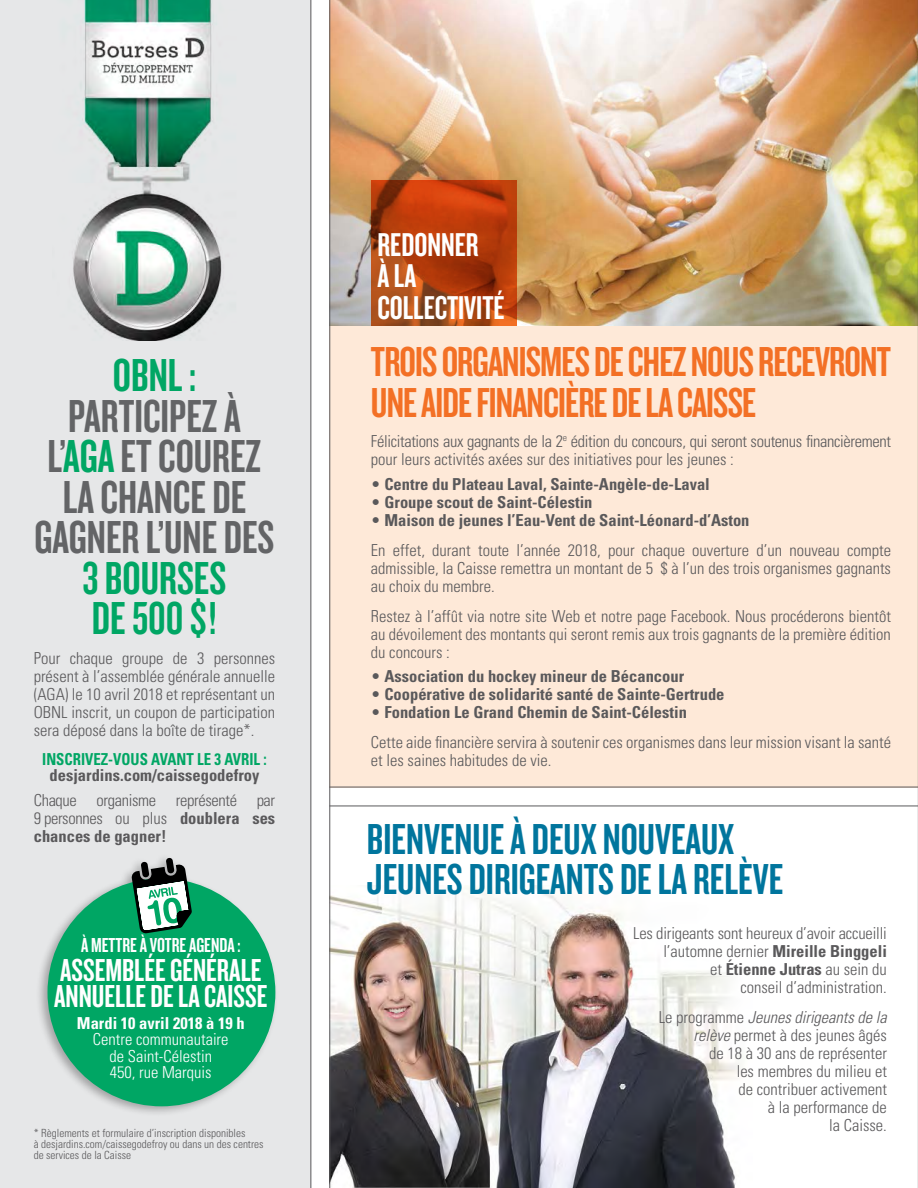
<style>
.page{position:relative;width:918px;height:1188px;background:#fff}
.page>*{position:absolute;margin:0;border:0;box-sizing:border-box;transform-origin:0 0}
.t1{font:48px/40.5px "Knockout HTF48 Featherweight";color:#636466;text-align:center}
.t2{font:48px/40.5px "Knockout HTF48 Featherweight";color:#00a664}
.t3{font:45px/40.5px "Knockout HTF48 Featherweight";color:#00759d}
.t4{font:43.5px/40.5px "Knockout HTF48 Featherweight";letter-spacing:-.02em;color:#f37025}
.t5{font:34.2px/31.2px "Knockout HTF48 Featherweight";letter-spacing:-.005em;color:#fff}
.t6{font:33px/25.5px "Knockout HTF48 Featherweight";color:#fff}
.t7{font:21px "Knockout HTF48 Featherweight";color:#fff}
.t8{font:300 condensed 16.5px/18px "Univers";color:#5a595b}
.t9{font:700 condensed 16.5px "Univers";color:#5a595b}
.t10{font:300 condensed 16.5px/18px "Univers";letter-spacing:-.02em;color:#5a595b}
.t11{font:300 condensed 16.5px/16.5px "Univers";color:#fff;text-align:center}
.t12{font:700 condensed 16.5px "Univers";color:#00a664;scale:.9 1}
.t13{font:700 condensed 16.5px "Univers";color:#fff}
.t14{font:300 condensed 11.25px/11.2px "Univers";color:#5a595b}
.s1{color:#00a664}
.s2{font-weight:700}
.s3{font-weight:300}
.s4{font-style:italic}
</style>
<div class="page">
<div style="left:330px;top:324px;width:588px;height:463px;background:#fee9d8"></div>
<img style="left:330px;top:886px;width:411px;height:302px">
<div style="left:0;top:0;width:311px;height:1188px;background:#e6e7e8"></div>
<hr style="left:310px;top:0;width:1px;height:1188px;background:#5a595b">
<img style="left:73px;top:0;width:149px;height:340px">
<img style="left:330px;top:0;width:587px;height:325px">
<svg style="left:371px;top:180px;width:145px;height:145px;background:#b2400f"></svg>
<hr style="left:329px;top:0;width:1px;height:1188px;background:#5a595b">
<hr style="left:917px;top:0;width:1px;height:1188px;background:#5a595b">
<hr style="left:329px;top:806px;width:589px;height:1px;background:#5a595b">
<hr style="left:329px;top:787px;width:589px;height:1px;background:#5a595b">
<div style="left:35px;top:853px;width:244px;height:265px;background:#000;opacity:.3"></div>
<div style="left:48px;top:878px;width:227px;height:228px;background:#00a664;border-radius:50%"></div>
<svg style="left:131px;top:858px;width:61px;height:76px"></svg>
<h1 class="t2" style="left:113px;top:356px;width:85px">OBNL:</h1>
<h1 class="t1" style="left:35px;top:397px;width:241px">PARTICIPEZ À<br>L’<span class="s1">AGA</span> ET COUREZ<br>LA CHANCE DE<br>GAGNER L’UNE DES</h1>
<h1 class="t2" style="left:83px;top:559px;width:145px">3 BOURSES<br>DE 500 $!</h1>
<p class="t8" style="left:34px;top:649px;width:243px;text-align:justify">Pour chaque groupe de 3 personnes présent à l’assemblée générale annuelle (AGA) le 10 avril 2018 et représentant un OBNL inscrit, un coupon de participation sera déposé dans la boîte de tirage*.</p>
<p class="t12" style="left:42px;top:749px;width:251px">INSCRIVEZ-VOUS AVANT LE 3 AVRIL :</p>
<p class="t9" style="left:50px;top:765px;width:211px">desjardins.com/caissegodefroy</p>
<p class="t8" style="left:34px;top:791px;width:243px;text-align:justify">Chaque organisme représenté par 9 personnes ou plus <span class="s2">doublera ses chances de gagner!</span></p>
<p class="t7" style="left:81px;top:935px;width:161px">À METTRE À VOTRE AGENDA:</p>
<h3 class="t6" style="left:54px;top:958px;width:215px">ASSEMBLÉE GÉNÉRALE<br>ANNUELLE DE LA CAISSE</h3>
<p class="t13" style="left:77px;top:1013px;width:169px">Mardi 10 avril 2018 à 19 h</p>
<p class="t11" style="left:93px;top:1031px;width:137px">Centre communautaire de Saint-Célestin<br>450, rue Marquis</p>
<p class="t14" style="left:34px;top:1127px;width:231px">* Règlements et formulaire d’inscription disponibles<br>à desjardins.com/caissegodefroy ou dans un des centres de services de la Caisse</p>
<h3 class="t5" style="left:378px;top:230px;width:129px">REDONNER<br>À LA<br>COLLECTIVITÉ</h3>
<h3 class="t4" style="left:371px;top:342px;width:521px">TROIS ORGANISMES DE CHEZ NOUS RECEVRONT<br>UNE AIDE FINANCIÈRE DE LA CAISSE</h3>
<p class="t10" style="left:371px;top:432px;width:521px">Félicitations aux gagnants de la 2<sup>e</sup> édition du concours, qui seront soutenus financièrement pour leurs activités axées sur des initiatives pour les jeunes :</p>
<p class="t9" style="left:371px;top:474px;width:340px"><span class="s3">•</span> Centre du Plateau Laval, Sainte-Angèle-de-Laval</p>
<p class="t9" style="left:371px;top:492px;width:223px"><span class="s3">•</span> Groupe scout de Saint-Célestin</p>
<p class="t8" style="left:371px;top:505px;width:522px;line-height:30px">• <span class="s2">Maison de jeunes l’Eau-Vent de Saint-Léonard-d’Aston<br></span>En effet, durant toute l’année 2018, pour chaque ouverture d’un nouveau compte</p>
<p class="t8" style="left:371px;top:559px;width:522px">admissible, la Caisse remettra un montant de 5 $ à l’un des trois organismes gagnants au choix du membre.</p>
<p class="t8" style="left:371px;top:607px;width:522px;text-align:justify">Restez à l’affût via notre site Web et notre page Facebook. Nous procéderons bientôt au dévoilement des montants qui seront remis aux trois gagnants de la première édition du concours :</p>
<p class="t9" style="left:371px;top:666px;width:315px"><span class="s3">•</span> Association du hockey mineur de Bécancour</p>
<p class="t9" style="left:371px;top:684px;width:355px"><span class="s3">•</span> Coopérative de solidarité santé de Sainte-Gertrude</p>
<p class="t8" style="left:371px;top:697px;width:522px;line-height:30px">• <span class="s2">Fondation Le Grand Chemin de Saint-Célestin<br></span>Cette aide financière servira à soutenir ces organismes dans leur mission visant la santé</p>
<p class="t8" style="left:371px;top:751px;width:182px">et les saines habitudes de vie.</p>
<h2 class="t3" style="left:367px;top:820px;width:418px">BIENVENUE À DEUX NOUVEAUX<br>JEUNES DIRIGEANTS DE LA RELÈVE</h2>
<p class="t8" style="left:633px;top:924px;width:255px;text-align:right">Les dirigeants sont heureux d’avoir accueilli l’automne dernier <span class="s2">Mireille Binggeli<br></span>et <span class="s2">Étienne Jutras</span> au sein du<br>conseil d’administration.</p>
<p class="t8" style="left:659px;top:1008px;width:230px;text-align:right">Le programme <span class="s4">Jeunes dirigeants de la relève</span> permet à des jeunes âgés<br>de 18 à 30 ans de représenter<br>les membres du milieu et<br>de contribuer activement<br>à la performance de<br>la Caisse.</p>
</div>
